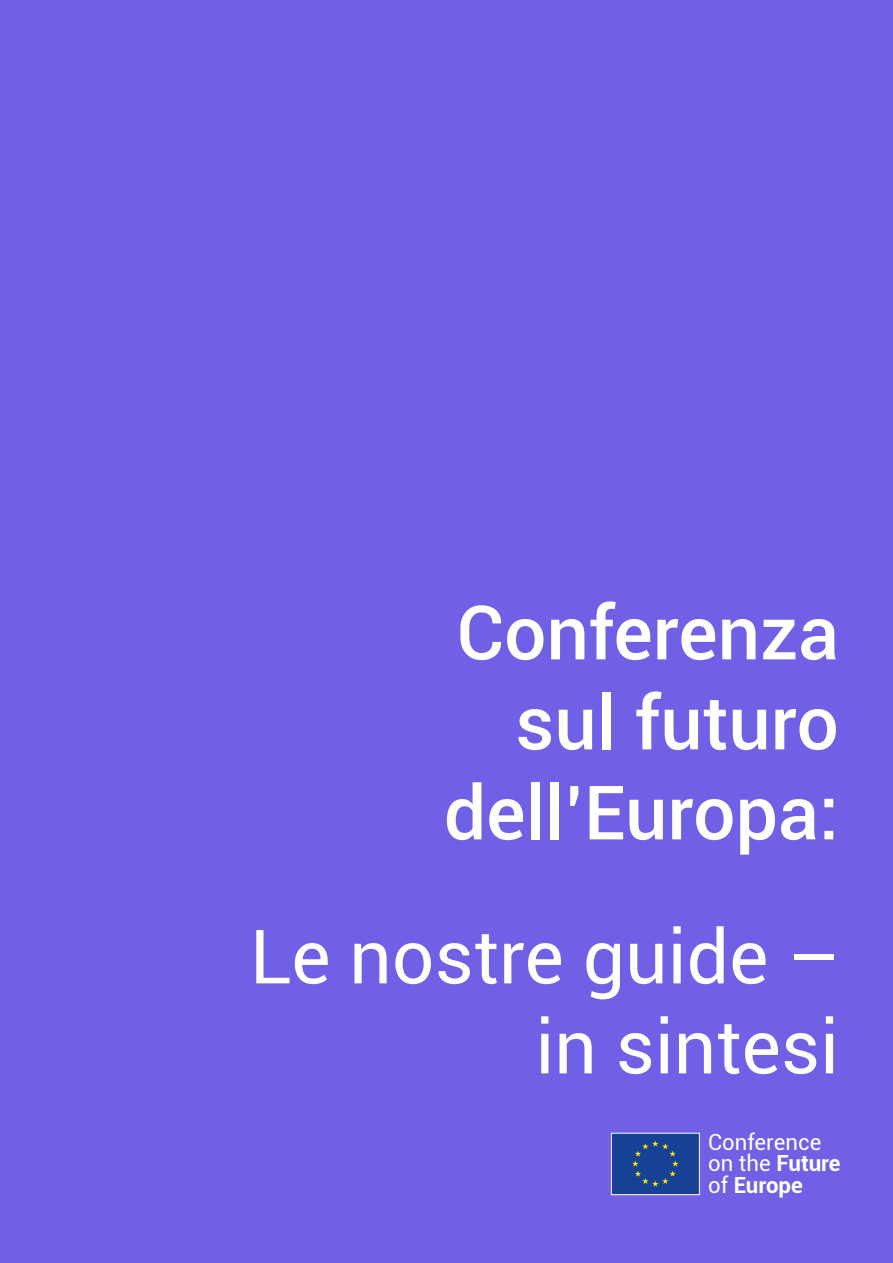
<style>
.page{position:relative;width:893px;height:1263px;background:#7060e6}
.page>*{position:absolute;margin:0;border:0;box-sizing:border-box;transform-origin:0 0}
.t1{font:500 75px "Roboto";color:#fff}
.t2{font:75px "Roboto";color:#fff}
.t3{font:700 22.2px "Roboto";color:#fff}
.t4{font:22.2px "Roboto";color:#fff}
.s1{font-weight:400}
</style>
<div class="page">
<div style="left:611px;top:1134px;width:88px;height:60px;background:#164194"></div>
<svg style="left:632px;top:1140px;width:46px;height:47px"></svg>
<div style="left:611px;top:1133px;width:89px;height:62px;border:1px solid #fff"></div>
<p class="t1" style="left:456px;top:580px;width:384px">Conferenza</p>
<p class="t1" style="left:515px;top:670px;width:325px">sul futuro</p>
<p class="t1" style="left:444px;top:760px;width:397px">dell’Europa:</p>
<p class="t2" style="left:250px;top:904px;width:590px">Le nostre guide –</p>
<p class="t2" style="left:535px;top:994px;width:305px">in sintesi</p>
<p class="t4" style="left:708px;top:1126px;width:115px">Conference</p>
<p class="t3" style="left:708px;top:1148px;width:134px"><span class="s1">on the</span> Future</p>
<p class="t3" style="left:708px;top:1169px;width:96px"><span class="s1">of</span> Europe</p>
</div>
